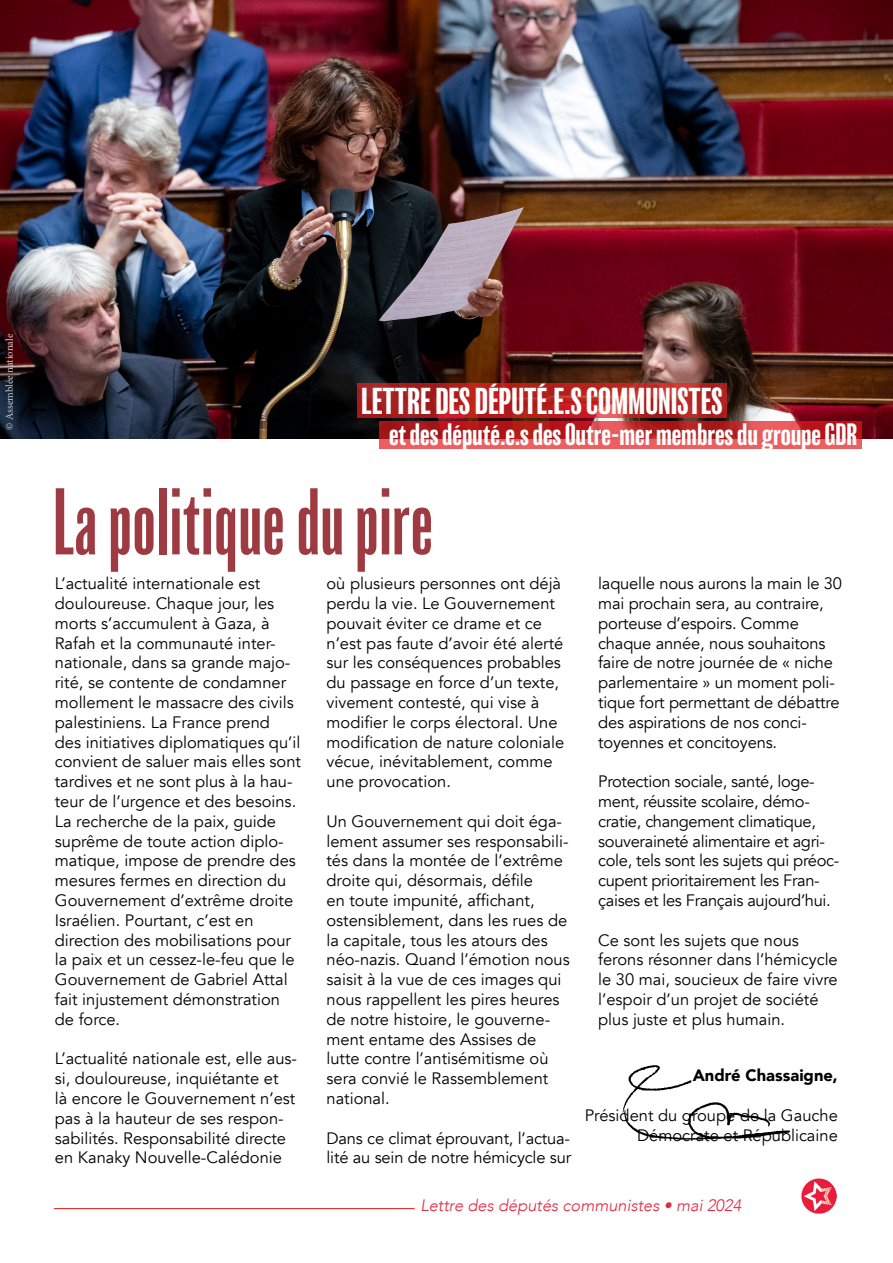
<style>
.page{position:relative;width:893px;height:1263px;background:#fff}
.page>*{position:absolute;margin:0;border:0;box-sizing:border-box;transform-origin:0 0}
.t1{font:extra-condensed 87px "Balboa";letter-spacing:.01em;color:#9e3a42}
.t2{font:condensed 34.5px "Balboa";color:#fff}
.t3{font:condensed 28.5px "Balboa";color:#fff}
.t4{font:16.5px/19.8px "Avenir";color:#000}
.t5{font:16.5px/19.8px "Avenir";letter-spacing:-.02em;color:#000}
.t6{font:italic 300 16.5px "Avenir";color:#e6253e}
.t7{font:900 16.5px "Avenir";color:#000}
.t8{font:10.5px "Minion Pro";color:#cacaca}
</style>
<div class="page">
<img style="left:622px;top:1065px;width:168px;height:75px">
<img style="left:0;top:0;width:893px;height:438px">
<hr style="left:54px;top:1208px;width:361px;height:1px;background:#e41b13">
<svg style="left:357px;top:384px;width:370px;height:34px;background:#b52320"></svg>
<svg style="left:379px;top:421px;width:483px;height:27px;background:#cb383a"></svg>
<img style="left:802px;top:1179px;width:35px;height:35px">
<p class="t8" style="left:3px;top:430px;width:97px;rotate:-90deg">© Assemblée nationale</p>
<h2 class="t2" style="left:361px;top:383px;width:363px">LETTRE DES DÉPUTÉ.E.S COMMUNISTES</h2>
<h3 class="t3" style="left:389px;top:420px;width:470px">et des député.e.s des Outre-mer membres du groupe GDR</h3>
<h1 class="t1" style="left:53px;top:474px;width:381px">La politique du pire</h1>
<p class="t4" style="left:55px;top:574px;width:248px">L’actualité internationale est douloureuse. Chaque jour, les morts s’accumulent à Gaza, à<br>Rafah et la communauté inter&shy;nationale, dans sa grande majo&shy;rité, se contente de condamner mollement le massacre des civils palestiniens. La France prend<br>des initiatives diplomatiques qu’il convient de saluer mais elles sont tardives et ne sont plus à la hau&shy;teur de l’urgence et des besoins.<br>La recherche de la paix, guide suprême de toute action diplo&shy;matique, impose de prendre des mesures fermes en direction du<br>Gouvernement d’extrême droite<br>Israélien. Pourtant, c’est en direction des mobilisations pour la paix et un cessez-le-feu que le<br>Gouvernement de Gabriel Attal fait injustement démonstration de force.</p>
<p class="t4" style="left:55px;top:1049px;width:244px">L’actualité nationale est, elle aus&shy;si, douloureuse, inquiétante et<br>là encore le Gouvernement n’est pas à la hauteur de ses respon&shy;sabilités. Responsabilité directe en Kanaky Nouvelle-Calédonie</p>
<p class="t4" style="left:326px;top:574px;width:239px">où plusieurs personnes ont déjà perdu la vie. Le Gouvernement pouvait éviter ce drame et ce n’est pas faute d’avoir été alerté sur les conséquences probables du passage en force d’un texte, vivement contesté, qui vise à modifier le corps électoral. Une modification de nature coloniale vécue, inévitablement, comme une provocation.</p>
<p class="t4" style="left:326px;top:811px;width:245px">Un Gouvernement qui doit éga&shy;lement assumer ses responsabili&shy;tés dans la montée de l’extrême droite qui, désormais, défile<br>en toute impunité, affichant, ostensiblement, dans les rues de la capitale, tous les atours des néo-nazis. Quand l’émotion nous saisit à la vue de ces images qui nous rappellent les pires heures de notre histoire, le gouverne&shy;ment entame des Assises de lutte contre l’antisémitisme où sera convié le Rassemblement national.</p>
<p class="t4" style="left:326px;top:1128px;width:246px">Dans ce climat éprouvant, l’actua&shy;lité au sein de notre hémicycle sur</p>
<p class="t4" style="left:598px;top:574px;width:245px">laquelle nous aurons la main le 30 mai prochain sera, au contraire, porteuse d’espoirs. Comme chaque année, nous souhaitons faire de notre journée de « niche parlementaire » un moment poli&shy;tique fort permettant de débattre des aspirations de nos conci&shy;toyennes et concitoyens.</p>
<p class="t5" style="left:598px;top:772px;width:243px">Protection sociale, santé, loge&shy;ment, réussite scolaire, démo&shy;cratie, changement climatique, souveraineté alimentaire et agri&shy;cole, tels sont les sujets qui préoc&shy;cupent prioritairement les Fran&shy;çaises et les Français aujourd’hui.</p>
<p class="t4" style="left:598px;top:930px;width:241px">Ce sont les sujets que nous ferons résonner dans l’hémicycle le 30 mai, soucieux de faire vivre l’espoir d’un projet de société plus juste et plus humain.</p>
<p class="t7" style="left:693px;top:1061px;width:147px">André Chassaigne,</p>
<p class="t4" style="left:585px;top:1106px;width:255px;text-align:right">Président du groupe de la Gauche<br>Démocrate et Républicaine</p>
<p class="t6" style="left:420px;top:1195px;width:322px">Lettre des députés communistes • mai 2024</p>
</div>
